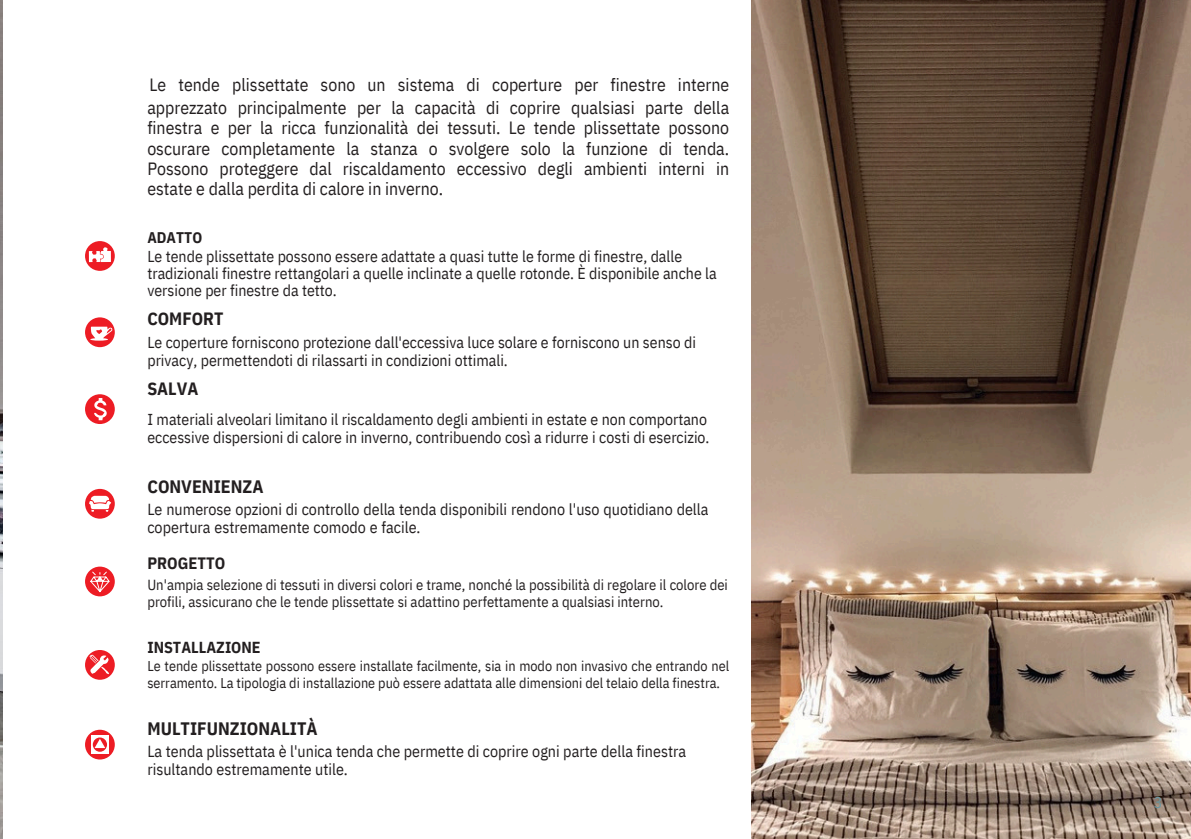
<style>
.page{position:relative;width:1191px;height:839px;background:#fff}
.page>*{position:absolute;margin:0;border:0;box-sizing:border-box;transform-origin:0 0}
.t1{font:700 18px "IBM Plex Sans Cond";color:#231f20}
.t2{font:17.8px/20.2px "IBM Plex Sans Cond";color:#231f20}
.t3{font:700 17.8px "IBM Plex Sans Cond";color:#231f20}
.t4{font:700 16.4px "IBM Plex Sans Cond";color:#231f20}
.t5{font:16px/18px "IBM Plex Sans Cond";color:#231f20}
.t6{font:700 16px "IBM Plex Sans Cond";color:#231f20}
.t7{font:16px "IBM Plex Sans Cond";color:#6b959f}
.t8{font:15.8px/17.4px "IBM Plex Sans Cond";color:#231f20}
.t9{font:700 15.4px "IBM Plex Sans Cond";color:#231f20}
.t10{font:14.6px/16.4px "IBM Plex Sans Cond";color:#231f20}
.t11{font:14.2px/16.4px "IBM Plex Sans Cond";color:#231f20}
</style>
<div class="page">
<img style="left:0;top:0;width:2px;height:838px">
<img style="left:751px;top:0;width:440px;height:838px">
<div style="left:85px;top:317px;width:30px;height:30px;background:#ed1c24;border-radius:50%"></div>
<svg style="left:90px;top:326px;width:23px;height:14px"></svg>
<div style="left:85px;top:394px;width:30px;height:30px;background:#ed1c24;border-radius:50%"></div>
<svg style="left:94px;top:398px;width:13px;height:22px"></svg>
<svg style="left:85px;top:729px;width:30px;height:30px"></svg>
<svg style="left:91px;top:735px;width:18px;height:18px"></svg>
<div style="left:93px;top:737px;width:14px;height:14px;background:#ed1c24;border-radius:50%"></div>
<svg style="left:95px;top:738px;width:10px;height:10px"></svg>
<div style="left:85px;top:241px;width:30px;height:30px;background:#ed1c24;border-radius:50%"></div>
<svg style="left:89px;top:247px;width:22px;height:15px"></svg>
<div style="left:85px;top:650px;width:30px;height:29px;background:#ed1c24;border-radius:50%"></div>
<svg style="left:90px;top:654px;width:19px;height:20px"></svg>
<svg style="left:85px;top:566px;width:30px;height:30px"></svg>
<svg style="left:90px;top:571px;width:20px;height:21px"></svg>
<div style="left:85px;top:489px;width:30px;height:29px;background:#ed1c24;border-radius:50%"></div>
<svg style="left:89px;top:496px;width:22px;height:15px"></svg>
<p class="t2" style="left:147px;top:73px;width:583px;line-height:23.2px">Le tende plissettate sono un sistema di coperture per finestre interne apprezzato principalmente per la capacità di coprire qualsiasi parte della</p>
<p class="t2" style="left:147px;top:117px;width:583px;text-align:justify">finestra e per la ricca funzionalità dei tessuti. Le tende plissettate possono oscurare completamente la stanza o svolgere solo la funzione di tenda.<br>Possono proteggere dal riscaldamento eccessivo degli ambienti interni in estate e dalla perdita di calore in inverno.</p>
<p class="t9" style="left:147px;top:228px;width:56px">ADATTO</p>
<p class="t8" style="left:147px;top:247px;width:571px">Le tende plissettate possono essere adattate a quasi tutte le forme di finestre, dalle tradizionali finestre rettangolari a quelle inclinate a quelle rotonde. È disponibile anche la versione per finestre da tetto.</p>
<p class="t3" style="left:147px;top:307px;width:78px">COMFORT</p>
<p class="t8" style="left:147px;top:333px;width:550px;line-height:18px">Le coperture forniscono protezione dall'eccessiva luce solare e forniscono un senso di privacy, permettendoti di rilassarti in condizioni ottimali.</p>
<p class="t3" style="left:147px;top:377px;width:53px">SALVA</p>
<p class="t8" style="left:147px;top:410px;width:564px;line-height:18px">I materiali alveolari limitano il riscaldamento degli ambienti in estate e non comportano eccessive dispersioni di calore in inverno, contribuendo così a ridurre i costi di esercizio.</p>
<p class="t1" style="left:147px;top:474px;width:118px">CONVENIENZA</p>
<p class="t5" style="left:147px;top:500px;width:563px">Le numerose opzioni di controllo della tenda disponibili rendono l'uso quotidiano della copertura estremamente comodo e facile.</p>
<p class="t4" style="left:147px;top:552px;width:79px">PROGETTO</p>
<p class="t10" style="left:147px;top:576px;width:582px">Un'ampia selezione di tessuti in diversi colori e trame, nonché la possibilità di regolare il colore dei profili, assicurano che le tende plissettate si adattino perfettamente a qualsiasi interno.</p>
<p class="t6" style="left:147px;top:637px;width:115px">INSTALLAZIONE</p>
<p class="t11" style="left:147px;top:657px;width:583px">Le tende plissettate possono essere installate facilmente, sia in modo non invasivo che entrando nel serramento. La tipologia di installazione può essere adattata alle dimensioni del telaio della finestra.</p>
<p class="t1" style="left:147px;top:716px;width:172px">MULTIFUNZIONALITÀ</p>
<p class="t5" style="left:147px;top:742px;width:540px">La tenda plissettata è l'unica tenda che permette di coprire ogni parte della finestra risultando estremamente utile.</p>
<p class="t7" style="left:1154px;top:791px;width:10px">3</p>
</div>
